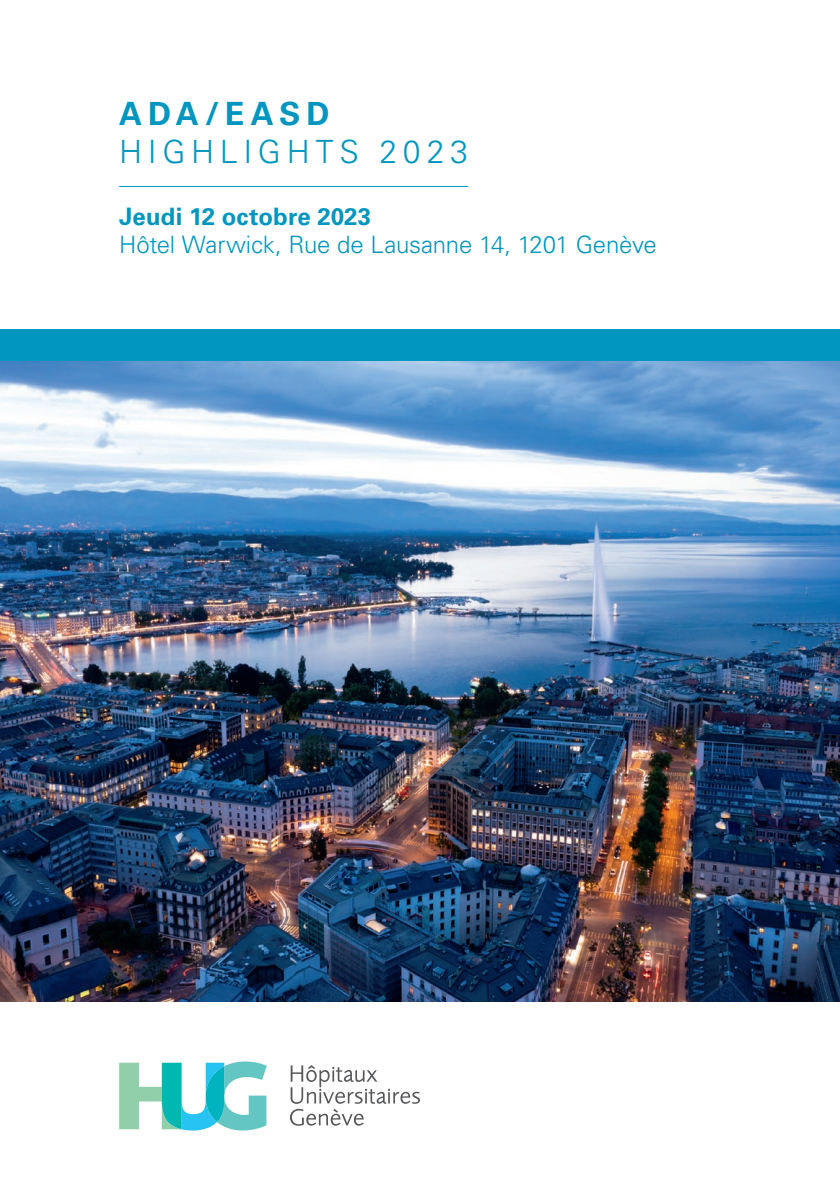
<style>
.page{position:relative;width:840px;height:1191px;background:#fff}
.page>*{position:absolute;margin:0;border:0;box-sizing:border-box;transform-origin:0 0}
.t1{font:300 32px "Univers LT Pro 45";letter-spacing:.175em;color:#0096bf}
.t2{font:700 32px "Univers LT Pro 65";letter-spacing:.18em;color:#0096bf}
.t3{font:300 24px "Univers LT Pro 45";letter-spacing:-.01em;color:#0096bf}
.t4{font:700 24px "Univers LT Pro 65";letter-spacing:.005em;color:#0096bf}
</style>
<div class="page">
<img style="left:0;top:360px;width:839px;height:641px">
<div style="left:0;top:329px;width:839px;height:31px;background:#0096bf"></div>
<hr style="left:119px;top:186px;width:349px;height:1px;background:#0096bf">
<svg style="left:119px;top:1061px;width:148px;height:69px"></svg>
<svg style="left:290px;top:1065px;width:130px;height:60px"></svg>
<h1 class="t2" style="left:119px;top:91px;width:212px">ADA/EASD</h1>
<h1 class="t1" style="left:119px;top:131px;width:350px">HIGHLIGHTS 2023</h1>
<p class="t4" style="left:119px;top:200px;width:253px">Jeudi 12 octobre 2023</p>
<p class="t3" style="left:119px;top:229px;width:539px">Hôtel Warwick, Rue de Lausanne 14, 1201 Genève</p>
</div>
